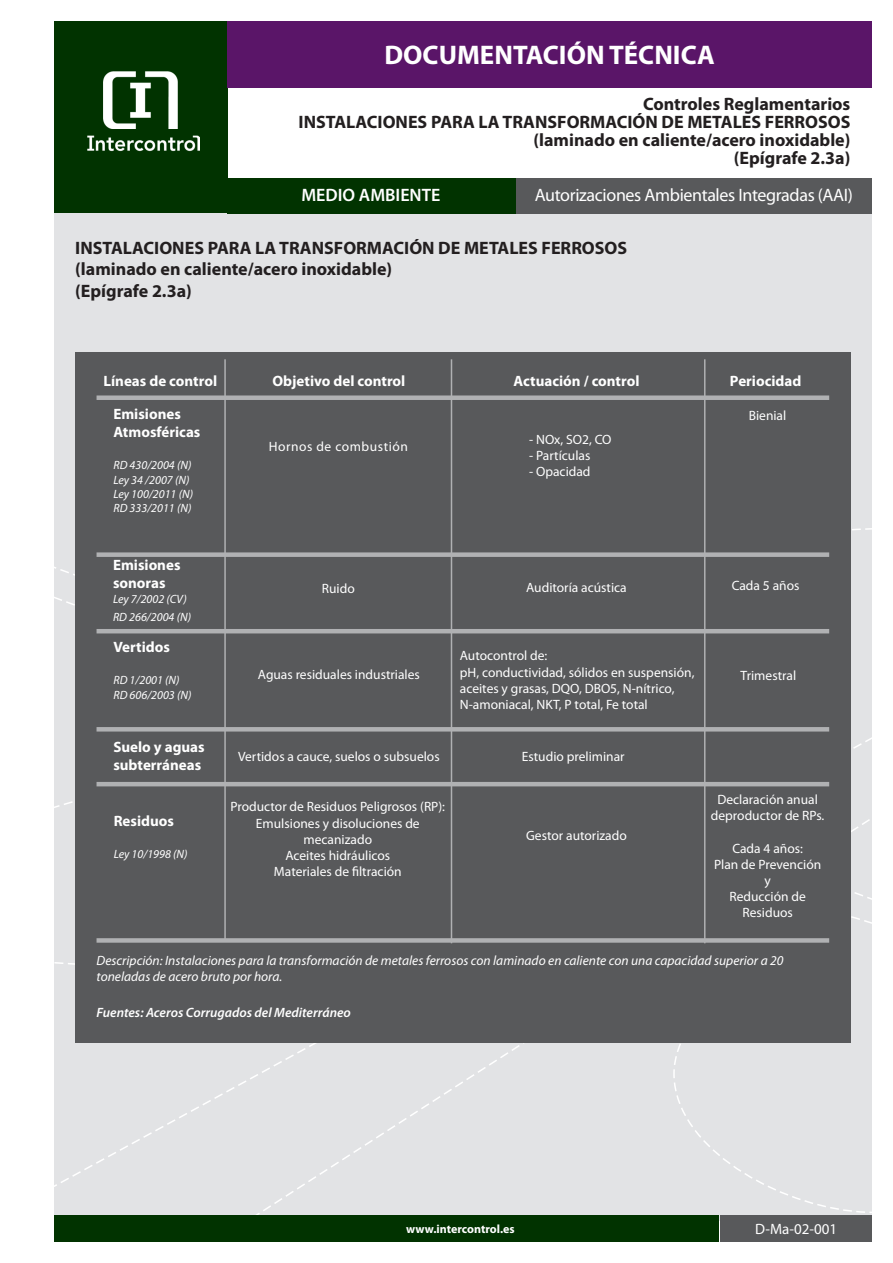
<style>
.page{position:relative;width:893px;height:1263px;background:#fff}
.page>*{position:absolute;margin:0;border:0;box-sizing:border-box;transform-origin:0 0}
.t1{font:700 27px "Myriad Pro";color:#fff}
.t2{font:700 18px/18px "Myriad Pro";color:#231f20;text-align:right}
.t3{font:18px "Myriad Pro";letter-spacing:-.02em;color:#fff}
.t4{font:600 18px "Myriad Pro";color:#fff}
.t5{font:700 15px/18px "Myriad Pro";color:#fff}
.t6{font:15px "Myriad Pro";color:#fff}
.t7{font:13.5px/16.2px "Myriad Pro";color:#fff;text-align:center}
.t8{font:italic 13.5px/16.2px "Myriad Pro";color:#fff}
.t9{font:italic 600 13.5px "Myriad Pro";color:#fff}
.t10{font:13.5px "Myriad Pro";letter-spacing:.04em;color:#fff}
.t11{font:italic 12px "Myriad Pro";color:#fff}
.t12{font:700 12px "Myriad Pro";color:#fff}
</style>
<div class="page">
<div style="left:54px;top:213px;width:818px;height:1007px;background:#e2e3e5"></div>
<svg style="left:673px;top:1034px;width:199px;height:179px"></svg>
<svg style="left:850px;top:804px;width:22px;height:230px"></svg>
<div style="left:75px;top:352px;width:775px;height:691px;background:#58595b"></div>
<hr style="left:224px;top:359px;width:2px;height:582px;background:#b0b1b3">
<hr style="left:451px;top:359px;width:1px;height:584px;background:#b0b1b3">
<hr style="left:704px;top:359px;width:1px;height:584px;background:#b0b1b3">
<div style="left:97px;top:395px;width:732px;height:5px;background:#b0b1b3"></div>
<div style="left:97px;top:552px;width:732px;height:5px;background:#b0b1b3"></div>
<hr style="left:97px;top:629px;width:732px;height:4px;background:#b0b1b3">
<hr style="left:97px;top:727px;width:732px;height:4px;background:#b0b1b3">
<div style="left:97px;top:938px;width:732px;height:5px;background:#b0b1b3"></div>
<hr style="left:97px;top:782px;width:732px;height:4px;background:#b0b1b3">
<div style="left:227px;top:178px;width:289px;height:35px;background:#013300"></div>
<div style="left:54px;top:21px;width:173px;height:192px;background:#013300"></div>
<div style="left:227px;top:21px;width:645px;height:67px;background:#5a1568"></div>
<img style="left:104px;top:72px;width:74px;height:56px">
<img style="left:87px;top:135px;width:112px;height:17px">
<div style="left:516px;top:178px;width:356px;height:35px;background:#58595b"></div>
<div style="left:54px;top:1215px;width:665px;height:27px;background:#013300"></div>
<div style="left:721px;top:1215px;width:151px;height:27px;background:#58595b"></div>
<p class="t1" style="left:384px;top:37px;width:332px">DOCUMENTACIÓN TÉCNICA</p>
<p class="t2" style="left:643px;top:95px;width:209px">Controles Reglamentarios</p>
<p class="t2" style="left:299px;top:113px;width:553px">INSTALACIONES PARA LA TRANSFORMACIÓN DE METALES FERROSOS (laminado en caliente/acero inoxidable)</p>
<p class="t2" style="left:734px;top:149px;width:118px">(Epígrafe 2.3a)</p>
<p class="t4" style="left:301px;top:183px;width:141px">MEDIO AMBIENTE</p>
<p class="t3" style="left:535px;top:183px;width:320px">Autorizaciones Ambientales Integradas (AAI)</p>
<p class="t2" style="left:75px;top:236px;width:553px;line-height:21.6px;text-align:left">INSTALACIONES PARA LA TRANSFORMACIÓN DE METALES FERROSOS (laminado en caliente/acero inoxidable)</p>
<p class="t2" style="left:75px;top:281px;width:118px">(Epígrafe 2.3a)</p>
<p class="t5" style="left:103px;top:371px;width:115px">Líneas de control</p>
<p class="t5" style="left:113px;top:404px;width:89px">Emisiones<br>Atmosféricas</p>
<p class="t11" style="left:113px;top:458px;width:80px">RD 430/2004 (N)</p>
<p class="t11" style="left:113px;top:472px;width:78px">Ley 34 /2007 (N)</p>
<p class="t11" style="left:113px;top:486px;width:81px">Ley 100/2011 (N)</p>
<p class="t11" style="left:113px;top:501px;width:80px">RD 333/2011 (N)</p>
<p class="t5" style="left:272px;top:371px;width:134px">Objetivo del control</p>
<p class="t5" style="left:513px;top:372px;width:127px">Actuación / control</p>
<p class="t5" style="left:730px;top:372px;width:73px">Periocidad</p>
<p class="t10" style="left:269px;top:438px;width:140px">Hornos de combustión</p>
<p class="t7" style="left:529px;top:431px;width:84px">- NOx, SO2, CO</p>
<p class="t7" style="left:529px;top:447px;width:63px">- Partículas</p>
<p class="t7" style="left:529px;top:463px;width:63px">- Opacidad</p>
<p class="t7" style="left:749px;top:407px;width:39px">Bienial</p>
<p class="t5" style="left:113px;top:556px;width:69px">Emisiones sonoras</p>
<p class="t11" style="left:113px;top:591px;width:75px">Ley 7/2002 (CV)</p>
<p class="t11" style="left:113px;top:609px;width:80px">RD 266/2004 (N)</p>
<p class="t5" style="left:113px;top:637px;width:58px">Vertidos</p>
<p class="t11" style="left:113px;top:673px;width:68px">RD 1/2001 (N)</p>
<p class="t11" style="left:113px;top:687px;width:80px">RD 606/2003 (N)</p>
<p class="t5" style="left:113px;top:737px;width:93px">Suelo y aguas subterráneas</p>
<p class="t5" style="left:114px;top:811px;width:62px">Residuos</p>
<p class="t11" style="left:114px;top:846px;width:75px">Ley 10/1998 (N)</p>
<p class="t7" style="left:322px;top:580px;width:34px">Ruido</p>
<p class="t7" style="left:526px;top:580px;width:102px">Auditoría acústica</p>
<p class="t7" style="left:732px;top:577px;width:69px">Cada 5 años</p>
<p class="t7" style="left:258px;top:666px;width:164px">Aguas residuales industriales</p>
<p class="t7" style="left:460px;top:647px;width:89px">Autocontrol de:</p>
<p class="t7" style="left:460px;top:664px;width:236px;text-align:left">pH, conductividad, sólidos en suspensión, aceites y grasas, DQO, DBO5, N-nítrico,<br>N-amoniacal, NKT, P total, Fe total</p>
<p class="t7" style="left:741px;top:667px;width:57px">Trimestral</p>
<p class="t7" style="left:238px;top:748px;width:203px">Vertidos a cauce, suelos o subsuelos</p>
<p class="t7" style="left:231px;top:798px;width:216px">Productor de Residuos Peligrosos (RP):</p>
<p class="t7" style="left:256px;top:815px;width:165px">Emulsiones y disoluciones de mecanizado</p>
<p class="t7" style="left:285px;top:847px;width:106px">Aceites hidráulicos</p>
<p class="t7" style="left:274px;top:863px;width:129px">Materiales de filtración</p>
<p class="t7" style="left:522px;top:748px;width:104px">Estudio preliminar</p>
<p class="t7" style="left:526px;top:827px;width:102px">Gestor autorizado</p>
<p class="t7" style="left:711px;top:791px;width:115px">Declaración anual deproductor de RPs.</p>
<p class="t7" style="left:714px;top:840px;width:109px">Cada 4 años:<br>Plan de Prevención y<br>Reducción de<br>Residuos</p>
<p class="t8" style="left:97px;top:952px;width:688px">Descripción: Instalaciones para la transformación de metales ferrosos con laminado en caliente con una capacidad superior a 20 toneladas de acero bruto por hora.</p>
<p class="t9" style="left:97px;top:1004px;width:256px">Fuentes: Aceros Corrugados del Mediterráneo</p>
<p class="t12" style="left:406px;top:1221px;width:110px">www.intercontrol.es</p>
<p class="t6" style="left:755px;top:1219px;width:83px">D-Ma-02-001</p>
</div>
